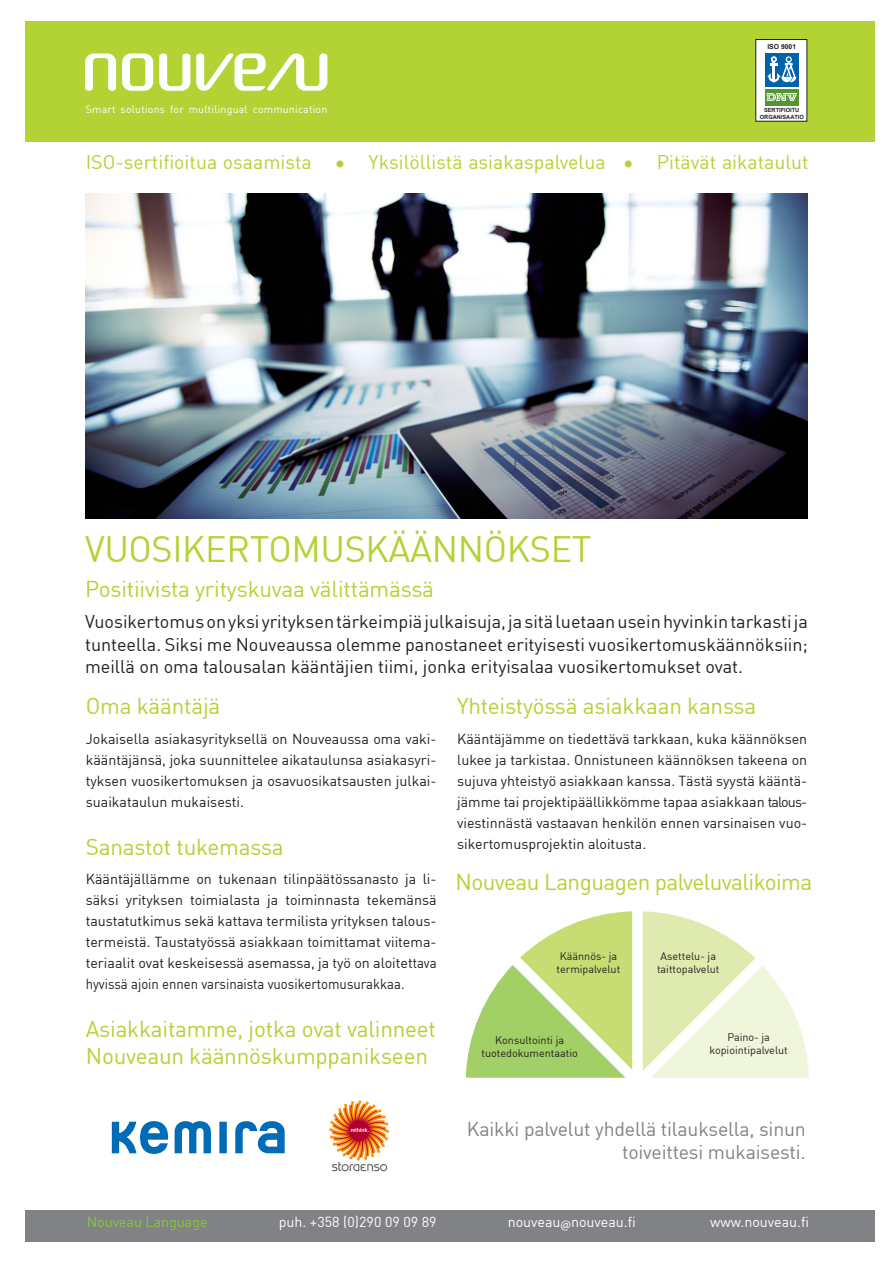
<style>
.page{position:relative;width:893px;height:1263px;background:#fff}
.page>*{position:absolute;margin:0;border:0;box-sizing:border-box;transform-origin:0 0}
.väliotsikot{font:36px "DIN";letter-spacing:-.01em;color:#b3d234}
.väliotsikot-2{font:22.5px/27px "DIN";letter-spacing:-.01em;color:#b3d234}
.t1{font:19.5px "DIN";color:#b3d234}
._2sivun_alaotsikot{font:19.5px/23.4px "DIN";letter-spacing:-.01em;color:#808285;text-align:right}
.esittely{font:18px/22.5px "DIN";color:#231f20;text-align:justify}
.leipis_fi{font:14.25px/21px "DIN";color:#231f20;text-align:justify}
.t2{font:14.25px "DIN";color:#fff}
.t3{font:14.25px "DIN";color:#8bc63e}
.piirakkaan{font:10.8px/12.9px "DIN";color:#231f20;text-align:center}
.t4{font:10.5px "DIN";letter-spacing:.02em;color:#fff}
.t5{font:700 6.75px "Arial";color:#231f20}
.t6{font:700 5.7px/6.3px "Arial";color:#231f20;text-align:center}
.s1{font-size:21px}
.s2{font-family:"Myriad Pro"}
</style>
<div class="page">
<div style="left:26px;top:1210px;width:849px;height:32px;background:#808285"></div>
<div style="left:26px;top:21px;width:849px;height:120px;background:#b3d234"></div>
<div style="left:756px;top:40px;width:50px;height:80px;background:#fff"></div>
<div style="left:755px;top:39px;width:52px;height:83px;border:1px solid #231f20"></div>
<div style="left:765px;top:53px;width:33px;height:34px;background:#0161aa"></div>
<div style="left:765px;top:89px;width:33px;height:17px;background:#549532"></div>
<svg style="left:767px;top:93px;width:30px;height:8px"></svg>
<svg style="left:767px;top:56px;width:29px;height:27px"></svg>
<svg style="left:159px;top:53px;width:31px;height:38px"></svg>
<svg style="left:85px;top:53px;width:31px;height:38px"></svg>
<svg style="left:122px;top:53px;width:31px;height:38px"></svg>
<svg style="left:196px;top:53px;width:131px;height:38px"></svg>
<svg style="left:466px;top:911px;width:166px;height:167px"></svg>
<svg style="left:643px;top:911px;width:166px;height:167px"></svg>
<img style="left:86px;top:193px;width:722px;height:326px">
<div style="left:219px;top:1122px;width:8px;height:31px;background:#006cb7"></div>
<svg style="left:175px;top:1121px;width:36px;height:32px"></svg>
<svg style="left:235px;top:1121px;width:50px;height:32px"></svg>
<svg style="left:112px;top:1121px;width:56px;height:33px"></svg>
<img style="left:329px;top:1100px;width:61px;height:72px">
<p class="t5" style="left:767px;top:42px;width:30px">ISO 9001</p>
<p class="t4" style="left:86px;top:103px;width:243px">Smart solutions for multilingual communication</p>
<p class="t1" style="left:86px;top:150px;width:724px">ISO-sertifioitua osaamista <span class="s1">•</span> Yksilöllistä asiakaspalvelua <span class="s1">•</span> Pitävät aikataulut</p>
<p class="t6" style="left:760px;top:107px;width:46px">SERTIFIOITU<br>ORGANISAATIO</p>
<p class="väliotsikot" style="left:85px;top:526px;width:508px">VUOSIKERTOMUSKÄÄNNÖKSET</p>
<p class="väliotsikot-2" style="left:85px;top:575px;width:351px">Positiivista yrityskuvaa välittämässä</p>
<p class="esittely" style="left:85px;top:610px;width:724px">Vuosikertomus on yksi yrityksen tärkeimpiä julkaisuja, ja sitä luetaan usein hyvinkin tarkasti ja tunteella. Siksi me Nouveaussa olemme panostaneet erityisesti vuosikertomuskäännöksiin; meillä on oma talousalan kääntäjien tiimi, jonka erityisalaa vuosikertomukset ovat.</p>
<p class="väliotsikot-2" style="left:457px;top:692px;width:301px">Yhteistyössä asiakkaan kanssa</p>
<p class="leipis_fi" style="left:457px;top:728px;width:352px">Kääntäjämme on tiedettävä tarkkaan, kuka käännöksen lukee ja tarkistaa. Onnistuneen käännöksen takeena on sujuva yhteistyö asiakkaan kanssa. Tästä syystä kääntä&shy;jämme tai projektipäällikkömme tapaa asiakkaan talous&shy;viestinnästä vastaavan henkilön ennen varsinaisen vuo&shy;sikertomusprojektin aloitusta.</p>
<p class="väliotsikot-2" style="left:456px;top:868px;width:358px">Nouveau Languagen palveluvalikoima</p>
<p class="väliotsikot-2" style="left:86px;top:692px;width:136px">Oma kääntäjä</p>
<p class="leipis_fi" style="left:86px;top:728px;width:352px">Jokaisella asiakasyrityksellä on Nouveaussa oma vaki&shy;kääntäjänsä, joka suunnittelee aikataulunsa asiakasyri&shy;tyksen vuosikertomuksen ja osavuosikatsausten julkai&shy;suaikataulun mukaisesti.</p>
<p class="väliotsikot-2" style="left:86px;top:832px;width:199px">Sanastot tukemassa</p>
<p class="leipis_fi" style="left:86px;top:868px;width:352px">Kääntäjällämme on tukenaan tilinpäätössanasto ja li&shy;säksi yrityksen toimialasta ja toiminnasta tekemänsä taustatutkimus sekä kattava termilista yrityksen talous&shy;termeistä. Taustatyössä asiakkaan toimittamat viitema&shy;teriaalit ovat keskeisessä asemassa, ja työ on aloitettava hyvissä ajoin ennen varsinaista vuosikertomusurakkaa.</p>
<p class="väliotsikot-2" style="left:86px;top:1015px;width:352px">Asiakkaitamme, jotka ovat valinneet<br>Nouveaun käännöskumppanikseen</p>
<p class="piirakkaan" style="left:557px;top:949px;width:65px;text-align:left">Käännös- ja termipalvelut</p>
<p class="piirakkaan" style="left:657px;top:949px;width:64px">Asettelu- ja taittopalvelut</p>
<p class="piirakkaan" style="left:709px;top:1030px;width:80px">Paino- ja kopiointipalvelut</p>
<p class="piirakkaan" style="left:481px;top:1033px;width:98px">Konsultointi ja tuotedokumentaatio</p>
<p class="_2sivun_alaotsikot" style="left:467px;top:1117px;width:340px">Kaikki palvelut yhdellä tilauksella, sinun toiveittesi mukaisesti.</p>
<p class="t3" style="left:87px;top:1213px;width:123px">Nouveau Language</p>
<p class="t2" style="left:279px;top:1213px;width:160px">puh. +358 (0)290 09 09 89</p>
<p class="t2" style="left:508px;top:1213px;width:130px">nouveau<span class="s2">@</span>nouveau.fi</p>
<p class="t2" style="left:710px;top:1213px;width:100px">www.nouveau.fi</p>
</div>
